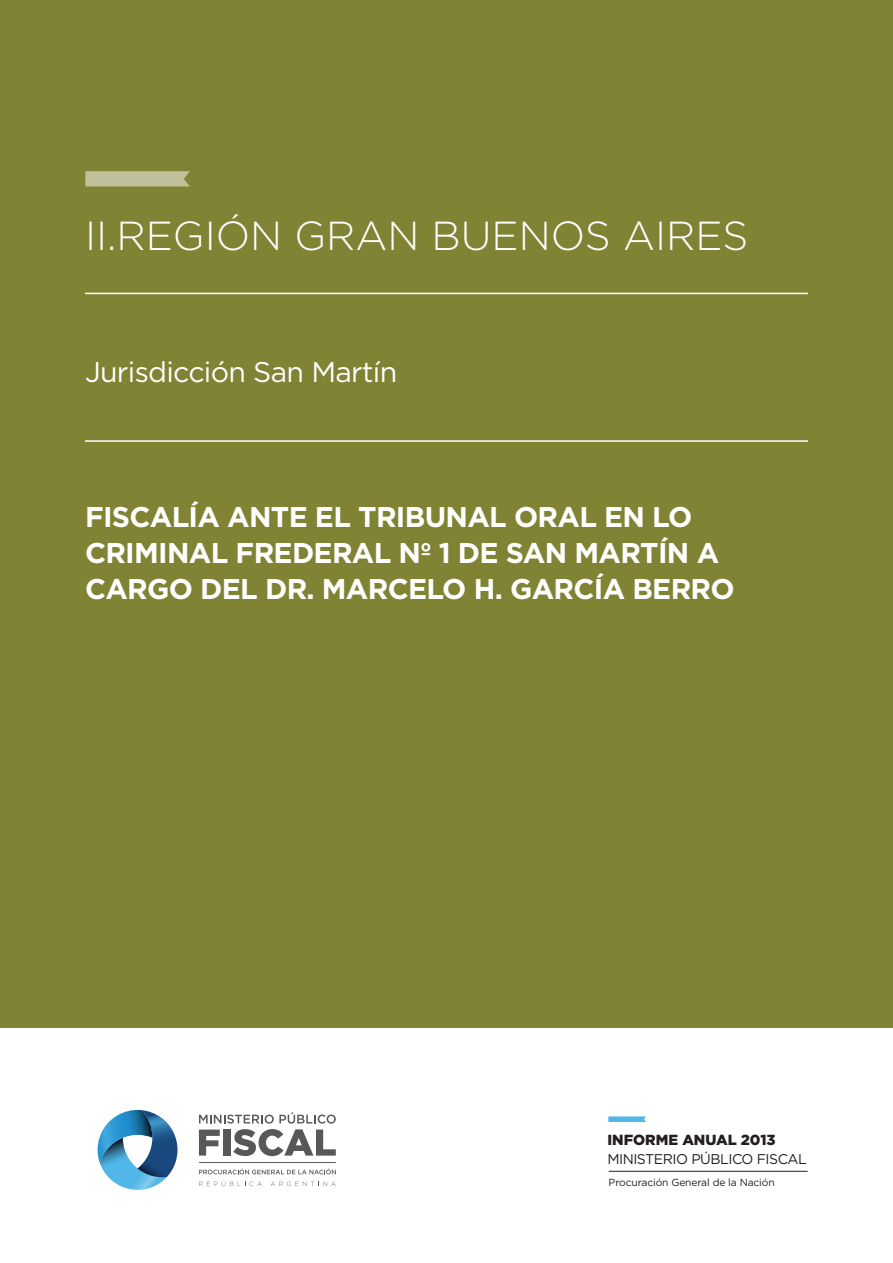
<style>
.page{position:relative;width:893px;height:1263px;background:#fff}
.page>*{position:absolute;margin:0;border:0;box-sizing:border-box;transform-origin:0 0}
.t1{font:300 40.5px "Gotham";color:#fff}
.t2{font:700 28.5px/36px "Gotham";letter-spacing:-.025em;color:#fff}
.t3{font:28.5px "Gotham";letter-spacing:-.025em;color:#fff}
.t4{font:900 14.7px "Gotham";color:#231f20}
.t5{font:14.1px "Gotham";letter-spacing:-.035em;color:#231f20}
.t6{font:10.35px "Gotham";letter-spacing:-.01em;color:#231f20}
</style>
<div class="page">
<div style="left:0;top:0;width:893px;height:1027px;background:#808334"></div>
<hr style="left:85px;top:293px;width:723px;height:1px;background:#fff">
<hr style="left:85px;top:440px;width:723px;height:2px;background:#fff">
<hr style="left:199px;top:1162px;width:137px;height:1px;background:#57585a">
<svg style="left:199px;top:1168px;width:137px;height:6px"></svg>
<svg style="left:199px;top:1180px;width:63px;height:6px"></svg>
<svg style="left:271px;top:1181px;width:65px;height:5px"></svg>
<svg style="left:199px;top:1129px;width:21px;height:26px"></svg>
<div style="left:223px;top:1129px;width:7px;height:26px;background:#57585a"></div>
<svg style="left:233px;top:1129px;width:103px;height:27px"></svg>
<svg style="left:199px;top:1112px;width:137px;height:11px"></svg>
<svg style="left:98px;top:1110px;width:79px;height:80px"></svg>
<svg style="left:608px;top:1116px;width:38px;height:6px"></svg>
<hr style="left:609px;top:1171px;width:199px;height:1px;background:#231f20">
<svg style="left:85px;top:171px;width:105px;height:15px;background:#bcbd94"></svg>
<h1 class="t1" style="left:85px;top:210px;width:665px">II.REGIÓN GRAN BUENOS AIRES</h1>
<p class="t3" style="left:85px;top:354px;width:314px">Jurisdicción San Martín</p>
<p class="t2" style="left:85px;top:498px;width:651px">FISCALÍA ANTE EL TRIBUNAL ORAL EN LO<br>CRIMINAL FREDERAL Nº 1 DE SAN MARTÍN A<br>CARGO DEL DR. MARCELO H. GARCÍA BERRO</p>
<p class="t4" style="left:607px;top:1130px;width:170px">INFORME ANUAL 2013</p>
<p class="t5" style="left:607px;top:1149px;width:201px">MINISTERIO PÚBLICO FISCAL</p>
<p class="t6" style="left:609px;top:1176px;width:168px">Procuración General de la Nación</p>
</div>
